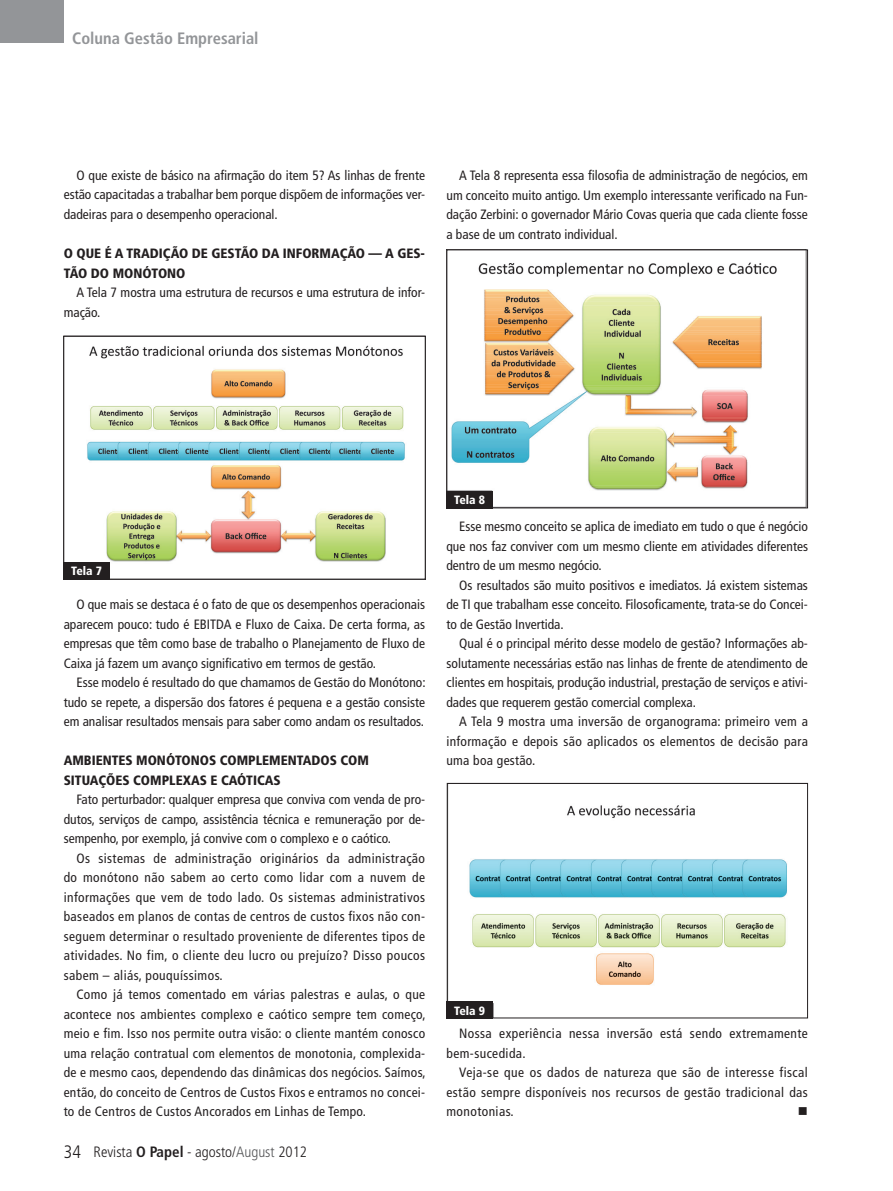
<style>
.page{position:relative;width:893px;height:1191px;background:#fff}
.page>*{position:absolute;margin:0;border:0;box-sizing:border-box;transform-origin:0 0}
.t1{font:700 condensed 16.5px "Frutiger LT Std";color:#939598}
.t2{font:300 condensed 15px "Frutiger LT Std";color:#231f20}
.t3{font:condensed 13.5px/19.5px "Frutiger LT Std";color:#231f20;text-align:justify}
.t4{font:900 condensed 13.5px/19.5px "Frutiger LT Std";color:#231f20}
.t5{font:13.5px "Wingdings";color:#231f20}
.t6{font:900 condensed 12px "Frutiger LT Std";color:#fff}
.s1{font-size:18px}
.s2{font-weight:700}
.s3{color:#57585a}
</style>
<div class="page">
<div style="left:0;top:0;width:64px;height:43px;background:#939598"></div>
<img style="left:469px;top:805px;width:318px;height:211px">
<div style="left:447px;top:783px;width:361px;height:235px;border:1px solid #231f20"></div>
<img style="left:87px;top:345px;width:318px;height:217px">
<div style="left:63px;top:336px;width:363px;height:243px;border:1px solid #231f20"></div>
<img style="left:448px;top:251px;width:358px;height:255px">
<div style="left:446px;top:249px;width:362px;height:259px;border:1px solid #231f20"></div>
<div style="left:63px;top:562px;width:47px;height:17px;background:#231f20"></div>
<div style="left:446px;top:491px;width:47px;height:17px;background:#231f20"></div>
<div style="left:446px;top:1001px;width:47px;height:17px;background:#231f20"></div>
<p class="t1" style="left:72px;top:28px;width:188px">Coluna Gestão Empresarial</p>
<p class="t3" style="left:64px;top:166px;width:363px;text-indent:13px">O que existe de básico na afirmação do item 5? As linhas de frente estão capacitadas a trabalhar bem porque dispõem de informações ver&shy;dadeiras para o desempenho operacional.</p>
<p class="t4" style="left:64px;top:243px;width:363px">O QUE É A TRADIÇÃO DE GESTÃO DA INFORMAÇÃO — A GES-<br>TÃO DO MONÓTONO</p>
<p class="t3" style="left:64px;top:283px;width:363px;text-indent:13px">A Tela 7 mostra uma estrutura de recursos e uma estrutura de infor&shy;mação.</p>
<p class="t3" style="left:446px;top:166px;width:363px;text-indent:13px">A Tela 8 representa essa filosofia de administração de negócios, em um conceito muito antigo. Um exemplo interessante verificado na Fun&shy;dação Zerbini: o governador Mário Covas queria que cada cliente fosse a base de um contrato individual.</p>
<p class="t6" style="left:71px;top:564px;width:32px">Tela 7</p>
<p class="t3" style="left:64px;top:595px;width:363px;text-indent:13px">O que mais se destaca é o fato de que os desempenhos operacionais aparecem pouco: tudo é EBITD</p>
<p class="t3" style="left:64px;top:614px;width:363px;text-indent:160px">A e Fluxo de Caixa. De certa forma, as empresas que têm como base de trabalho o Planejamento de Fluxo de Caixa já fazem um avanço significativo em termos de gestão.</p>
<p class="t3" style="left:64px;top:673px;width:363px;text-indent:13px">Esse modelo é resultado do que chamamos de Gestão do Monótono: tudo se repete, a dispersão dos fatores é pequena e a gestão consiste em analisar resultados mensais para saber como andam os resultados.</p>
<p class="t4" style="left:64px;top:750px;width:307px">AMBIENTES MONÓTONOS COMPLEMENTADOS COM<br>SITUAÇÕES COMPLEXAS E CAÓTICAS</p>
<p class="t3" style="left:64px;top:790px;width:363px;text-indent:13px">Fato perturbador: qualquer empresa que conviva com venda de pro&shy;dutos, serviços de campo, assistência técnica e remuneração por de&shy;sempenho, por exemplo, já convive com o complexo e o caótico.</p>
<p class="t3" style="left:64px;top:848px;width:363px;text-indent:13px">Os sistemas de administração originários da administração do monótono não sabem ao certo como lidar com a nuvem de informações que vem de todo lado. Os sistemas administrativos baseados em planos de contas de centros de custos fixos não con&shy;seguem determinar o resultado proveniente de diferentes tipos de atividades. No fim, o cliente deu lucro ou prejuízo? Disso poucos sabem – aliás, pouquíssimos.</p>
<p class="t3" style="left:64px;top:984px;width:363px;text-indent:13px">Como já temos comentado em várias palestras e aulas, o que acontece nos ambientes complexo e caótico sempre tem começo, meio e fim. Isso nos permite outra visão: o cliente mantém conosco uma relação contratual com elementos de monotonia, complexida&shy;de e mesmo caos, dependendo das dinâmicas dos negócios. Saímos, então, do conceito de Centros de Custos Fixos e entramos no concei&shy;to de Centros de Custos Ancorados em Linhas de Tempo.</p>
<p class="t2" style="left:64px;top:1142px;width:245px"><span class="s1">34</span> Revista <span class="s2">O Papel</span> - agosto/<span class="s3">August</span> 2012</p>
<p class="t6" style="left:454px;top:493px;width:32px">Tela 8</p>
<p class="t3" style="left:446px;top:517px;width:363px;text-indent:13px">Esse mesmo conceito se aplica de imediato em tudo o que é negócio que nos faz conviver com um mesmo cliente em atividades diferentes dentro de um mesmo negócio.</p>
<p class="t3" style="left:446px;top:575px;width:363px;text-indent:13px">Os resultados são muito positivos e imediatos. Já existem sistemas de TI que trabalham esse conceito. Filosoficamente, trata-se do Concei&shy;to de Gestão Invertida.</p>
<p class="t3" style="left:446px;top:634px;width:363px;text-indent:13px">Qual é o principal mérito desse modelo de gestão? Informações ab&shy;solutamente necessárias estão nas linhas de frente de atendimento de clientes em hospitais, produção industrial, prestação de serviços e ativi&shy;dades que requerem gestão comercial complexa.</p>
<p class="t3" style="left:446px;top:712px;width:363px;text-indent:13px">A Tela 9 mostra uma inversão de organograma: primeiro vem a informação e depois são aplicados os elementos de decisão para uma boa gestão.</p>
<p class="t6" style="left:454px;top:1003px;width:32px">Tela 9</p>
<p class="t3" style="left:446px;top:1024px;width:363px;text-indent:13px">Nossa experiência nessa inversão está sendo extremamente bem-sucedida.</p>
<p class="t3" style="left:446px;top:1063px;width:363px;text-indent:13px">Veja-se que os dados de natureza que são de interesse fiscal estão sempre disponíveis nos recursos de gestão tradicional das monotonias.</p>
<p class="t5" style="left:798px;top:1104px;width:12px">■</p>
</div>
